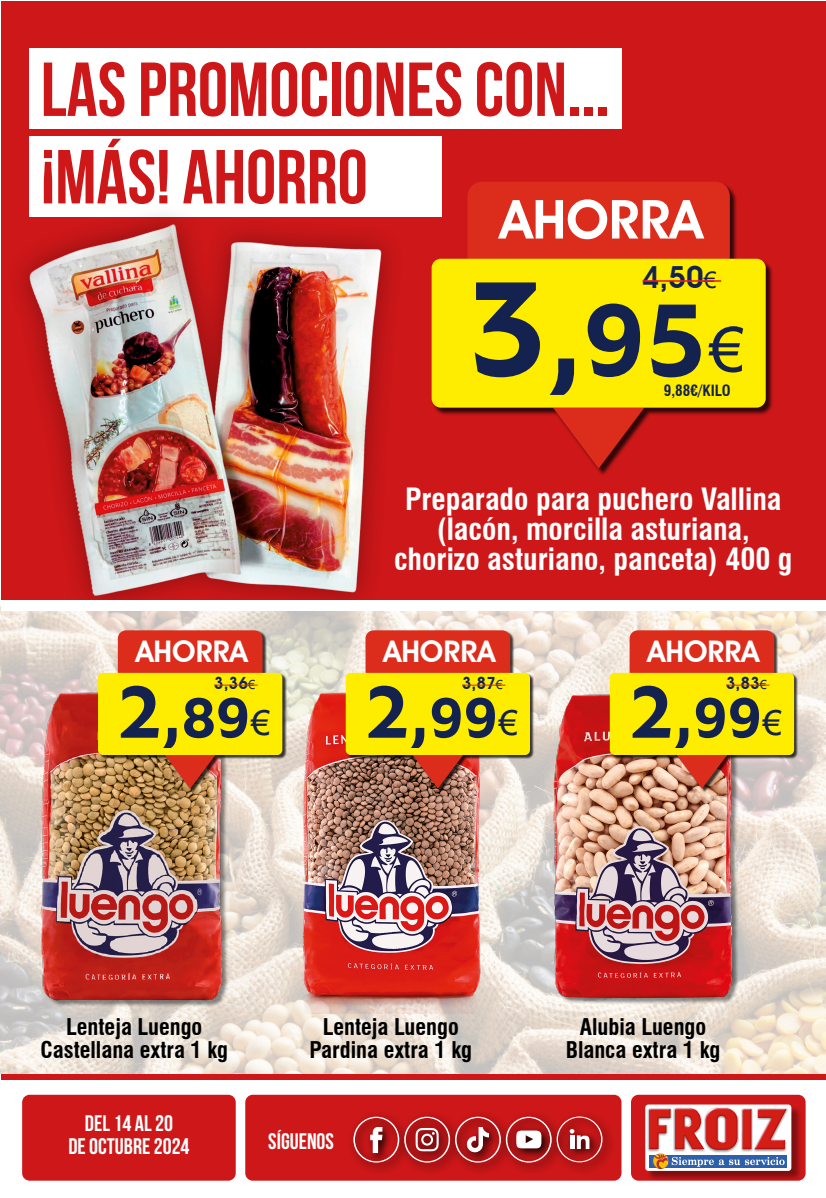
<style>
.page{position:relative;width:826px;height:1198px;background:#fff}
.page>*{position:absolute;margin:0;border:0;box-sizing:border-box;transform-origin:0 0}
.t1{font:700 144.44px "Edward Pro";color:#142250}
.t2{font:700 79.69px "Edward Pro";color:#142250}
.t3{font:700 76.25px/87.4px "Bebas Neue";color:#cd1719}
.t4{font:600 54px "Avant Garde IT Cby BT";color:#fff}
.t5{font:600 30.44px "Avant Garde IT Cby BT";color:#142250}
.t6{font:700 condensed 30px/30px "Swiss 721 BT";color:#fff;text-align:center}
.t7{font:600 29.81px "Avant Garde IT Cby BT";color:#fff}
.t8{font:700 condensed 22.5px/22.5px "Swiss 721 BT";color:#000;text-align:center}
.t9{font:700 22.5px/22.5px "Bebas Neue";color:#fff;text-align:center}
.t10{font:600 16.81px "Avant Garde IT Cby BT";color:#142250}
.t11{font:700 condensed 15.12px "Swiss 721 BT";color:#142250}
.s1{font-family:"Arial";font-weight:400;font-size:22.81px}
.s2{font-size:110.88px}
.s3{font-family:"Arial";font-weight:400;font-size:62.5px}
.s4{font-size:61.12px}
.s5{font-family:"Arial";font-weight:400;font-size:34.5px}
.s6{font-family:"Arial";font-weight:400;font-size:12.56px}
</style>
<div class="page">
<div style="left:1px;top:2px;width:824px;height:1078px;background:#cd1719"></div>
<img style="left:1px;top:610px;width:824px;height:464px">
<div style="left:29px;top:48px;width:593px;height:80px;background:#fff"></div>
<div style="left:29px;top:136px;width:412px;height:81px;background:#fff"></div>
<div style="left:631px;top:1094px;width:174px;height:86px;background:#cd1719;border-radius:8px"></div>
<div style="left:646px;top:1105px;width:155px;height:76px;background:#000;opacity:.38"></div>
<div style="left:645px;top:1104px;width:146px;height:67px;background:#fff;border-radius:3px"></div>
<img style="left:647px;top:1107px;width:141px;height:45px">
<img style="left:649px;top:1108px;width:138px;height:41px">
<div style="left:649px;top:1155px;width:137px;height:12px;background:#2c60ab"></div>
<img style="left:652px;top:1153px;width:16px;height:16px;border-radius:8px">
<svg style="left:671px;top:1157px;width:113px;height:9px"></svg>
<div style="left:245px;top:1094px;width:376px;height:86px;background:#cd1719;border-radius:8px"></div>
<svg style="left:351px;top:1115px;width:261px;height:56px;fill:#c31517"></svg>
<svg style="left:353px;top:1116px;width:249px;height:46px"></svg>
<div style="left:22px;top:1094px;width:214px;height:86px;background:#cd1719;border-radius:8px"></div>
<div style="left:6px;top:201px;width:399px;height:418px;background:#000;opacity:.35"></div>
<img style="left:15px;top:208px;width:378px;height:392px">
<div style="left:432px;top:183px;width:342px;height:293px;background:#000;opacity:.75"></div>
<div style="left:467px;top:182px;width:262px;height:89px;background:#dc2c1b;border-radius:15px"></div>
<svg style="left:553px;top:408px;width:91px;height:60px"></svg>
<div style="left:431px;top:259px;width:334px;height:149px;background:#ffed00;border-radius:9px"></div>
<hr style="left:642px;top:280px;width:79px;height:2px;background:#e2202d">
<div style="left:555px;top:696px;width:184px;height:309px;background:#000;opacity:.45"></div>
<img style="left:552px;top:687px;width:181px;height:318px">
<img style="left:296px;top:680px;width:190px;height:333px">
<img style="left:32px;top:680px;width:195px;height:332px">
<div style="left:610px;top:631px;width:188px;height:162px;background:#000;opacity:.75"></div>
<div style="left:629px;top:630px;width:145px;height:49px;background:#dc2c1b;border-radius:8px"></div>
<svg style="left:676px;top:755px;width:51px;height:33px;background:#c7533f"></svg>
<div style="left:609px;top:673px;width:185px;height:82px;background:#ffed00;border-radius:5px"></div>
<hr style="left:726px;top:685px;width:43px;height:1px;background:#e2202d">
<div style="left:346px;top:631px;width:188px;height:162px;background:#000;opacity:.75"></div>
<div style="left:365px;top:630px;width:145px;height:49px;background:#dc2c1b;border-radius:8px"></div>
<svg style="left:412px;top:755px;width:51px;height:33px;background:#ad4131"></svg>
<div style="left:346px;top:673px;width:184px;height:82px;background:#ffed00;border-radius:5px"></div>
<hr style="left:462px;top:685px;width:43px;height:1px;background:#e2202d">
<div style="left:99px;top:631px;width:188px;height:162px;background:#000;opacity:.75"></div>
<div style="left:118px;top:630px;width:144px;height:49px;background:#dc2c1b;border-radius:8px"></div>
<svg style="left:165px;top:755px;width:50px;height:33px;background:#bc4e32"></svg>
<div style="left:98px;top:673px;width:184px;height:82px;background:#ffed00;border-radius:5px"></div>
<hr style="left:214px;top:685px;width:44px;height:1px;background:#e2202d">
<div style="left:1px;top:600px;width:824px;height:10px;background:#fff"></div>
<h3 class="t3" style="left:41px;top:45px;width:570px">LAS PROMOCIONES CON... ¡MÁS! AHORRO</h3>
<h3 class="t4" style="left:500px;top:187px;width:204px">AHORRA</h3>
<h3 class="t5" style="left:642px;top:259px;width:76px">4,50<span class="s1">€</span></h3>
<h1 class="t1" style="left:468px;top:270px;width:277px">3,<span class="s2">95</span><span class="s3">€</span></h1>
<p class="t11" style="left:664px;top:381px;width:68px">9,88€/KILO</p>
<h3 class="t7" style="left:136px;top:633px;width:113px">AHORRA</h3>
<h2 class="t2" style="left:118px;top:679px;width:154px">2,<span class="s4">89</span><span class="s5">€</span></h2>
<p class="t10" style="left:214px;top:673px;width:43px">3,36<span class="s6">€</span></p>
<h3 class="t6" style="left:394px;top:484px;width:400px">Preparado para puchero Vallina (lacón, morcilla asturiana, chorizo asturiano, panceta) 400 g</h3>
<h3 class="t7" style="left:383px;top:633px;width:113px">AHORRA</h3>
<h2 class="t2" style="left:366px;top:679px;width:154px">2,<span class="s4">99</span><span class="s5">€</span></h2>
<p class="t10" style="left:461px;top:673px;width:43px">3,87<span class="s6">€</span></p>
<h3 class="t7" style="left:647px;top:633px;width:113px">AHORRA</h3>
<h2 class="t2" style="left:630px;top:679px;width:154px">2,<span class="s4">99</span><span class="s5">€</span></h2>
<p class="t10" style="left:725px;top:673px;width:43px">3,83<span class="s6">€</span></p>
<p class="t8" style="left:41px;top:1015px;width:189px">Lenteja Luengo<br>Castellana extra 1 kg</p>
<p class="t8" style="left:309px;top:1015px;width:164px">Lenteja Luengo<br>Pardina extra 1 kg</p>
<p class="t8" style="left:565px;top:1015px;width:156px">Alubia Luengo<br>Blanca extra 1 kg</p>
<p class="t9" style="left:68px;top:1112px;width:123px">DEL 14 AL 20<br>DE OCTUBRE 2024</p>
<p class="t9" style="left:268px;top:1129px;width:67px">SÍGUENOS</p>
</div>
